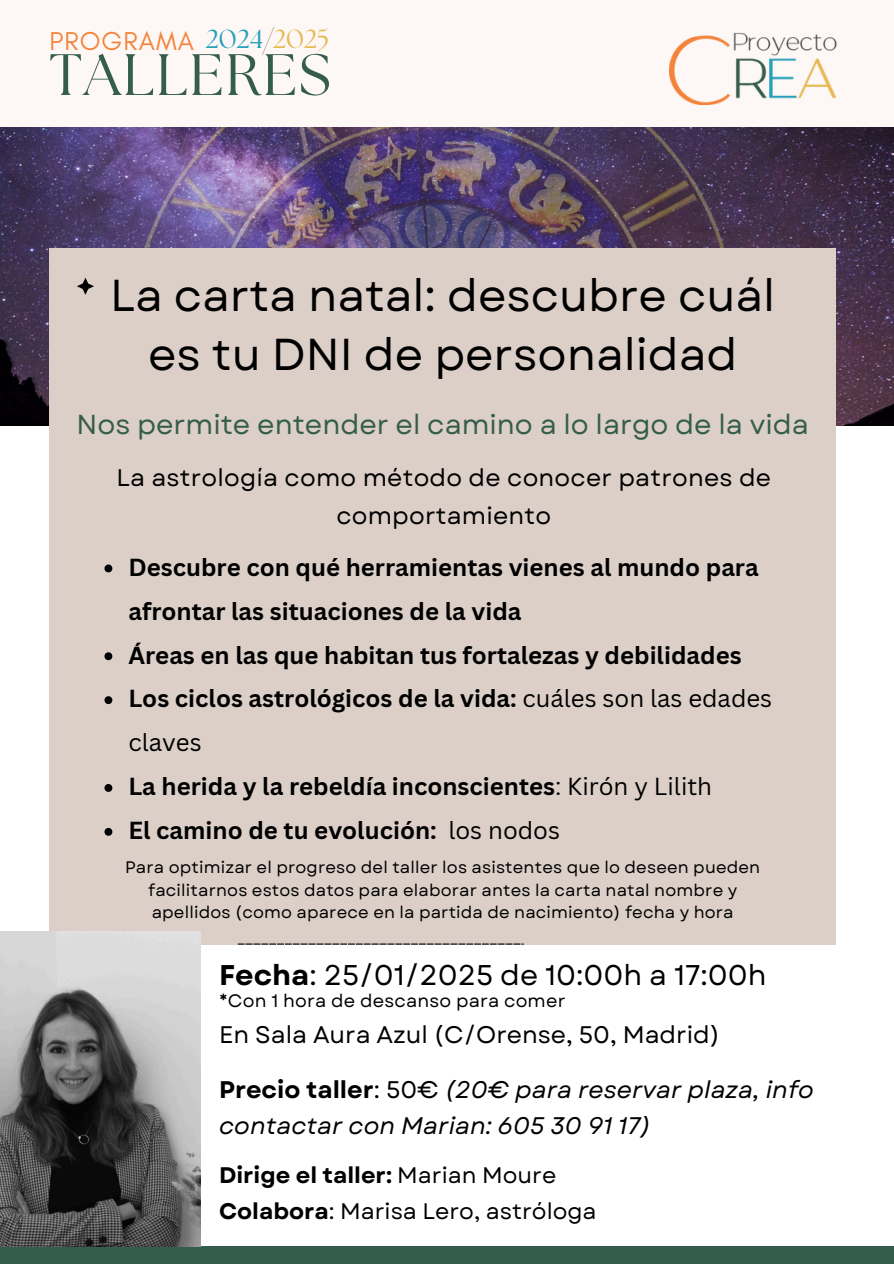
<style>
.page{position:relative;width:894px;height:1264px;background:#fff}
.page>*{position:absolute;margin:0;border:0;box-sizing:border-box;transform-origin:0 0}
.t1{font:58.2px "The Seasons";letter-spacing:.03em;color:#355d4b}
.t2{font:44.55px/59.7px "Garet";color:#000;text-align:center}
.t3{font:28.5px "Garet";color:#000}
.t4{font:27.45px "Garet";color:#355d4b}
.t5{font:26.25px "Glacial Indifference";letter-spacing:.04em;color:#f58239}
.t6{font:700 24px/43.8px "Canva Sans";color:#000}
.t7{font:24px/37.2px "Garet";letter-spacing:.01em;color:#000;text-align:center}
.t8{font:italic 24px/36px "Garet";color:#000}
.t9{font:24px "Canva Sans";color:#000}
.t10{font:22.5px/36px "Garet";color:#000}
.t11{font:18px "Garet";letter-spacing:.01em;color:#000}
.t12{font:16.65px/22.5px "Garet";letter-spacing:.01em;color:#000;text-align:center}
.s1{font-family:"The Seasons";font-size:26.1px;color:#27a0bb}
.s2{font-family:"The Seasons";font-size:26.1px;color:#866255}
.s3{font-family:"The Seasons";font-size:26.1px;color:#e6bb55}
.s4{font-weight:400}
.s5{font-weight:700}
.s6{font-weight:700;font-style:normal}
.s7{font-style:normal}
</style>
<div class="page">
<div style="left:0;top:0;width:893px;height:127px;background:#fdf8f5"></div>
<div style="left:0;top:1246px;width:893px;height:17px;background:#355d4b"></div>
<img style="left:0;top:127px;width:893px;height:298px">
<div style="left:49px;top:248px;width:786px;height:696px;background:#dbcfc7"></div>
<svg style="left:77px;top:277px;width:17px;height:18px"></svg>
<svg style="left:104px;top:564px;width:8px;height:8px"></svg>
<svg style="left:104px;top:652px;width:8px;height:8px"></svg>
<svg style="left:104px;top:696px;width:8px;height:8px"></svg>
<svg style="left:104px;top:784px;width:8px;height:7px"></svg>
<svg style="left:104px;top:827px;width:8px;height:8px"></svg>
<img style="left:669px;top:32px;width:167px;height:73px">
<svg style="left:238px;top:943px;width:285px;height:1px"></svg>
<img style="left:0;top:931px;width:201px;height:315px">
<p class="t5" style="left:49px;top:25px;width:281px">PROGRAMA <span class="s1">2024</span><span class="s2">/</span><span class="s3">2025</span></p>
<p class="t1" style="left:49px;top:48px;width:283px">TALLERES</p>
<h1 class="t2" style="left:110px;top:265px;width:666px">La carta natal: descubre cuál es tu DNI de personalidad</h1>
<p class="t4" style="left:77px;top:404px;width:733px">Nos permite entender el camino a lo largo de la vida</p>
<p class="t7" style="left:116px;top:459px;width:656px">La astrología como método de conocer patrones de comportamiento</p>
<p class="t6" style="left:128px;top:544px;width:631px">Descubre con qué herramientas vienes al mundo para afrontar las situaciones de la vida</p>
<p class="t6" style="left:128px;top:632px;width:614px">Áreas en las que habitan tus fortalezas y debilidades</p>
<p class="t6" style="left:128px;top:676px;width:645px">Los ciclos astrológicos de la vida: <span class="s4">cuáles son las edades claves</span></p>
<p class="t6" style="left:128px;top:764px;width:585px">La herida y la rebeldía inconscientes<span class="s4">: Kirón y Lilith</span></p>
<p class="t6" style="left:128px;top:808px;width:310px">El camino de tu evolución:</p>
<p class="t9" style="left:448px;top:813px;width:113px">los nodos</p>
<h2 class="t12" style="left:125px;top:856px;width:636px">Para optimizar el progreso del taller los asistentes que lo deseen pueden facilitarnos estos datos para elaborar antes la carta natal nombre y apellidos (como aparece en la partida de nacimiento) fecha y hora</h2>
<h5 class="t3" style="left:219px;top:954px;width:548px"><span class="s5">Fecha</span>: 25/01/2025 de 10:00h a 17:00h</h5>
<h5 class="t11" style="left:219px;top:988px;width:348px">*Con 1 hora de descanso para comer</h5>
<p class="t7" style="left:219px;top:1016px;width:502px">En Sala Aura Azul (C/Orense, 50, Madrid)</p>
<p class="t8" style="left:219px;top:1071px;width:596px"><span class="s6">Precio taller</span><span class="s7">: 50€</span> (20€ para reservar plaza, info contactar con Marian: 605 30 91 17)</p>
<h5 class="t10" style="left:219px;top:1156px;width:379px"><span class="s5">Dirige el taller:</span> Marian Moure<br><span class="s5">Colabora</span>: Marisa Lero, astróloga</h5>
</div>
